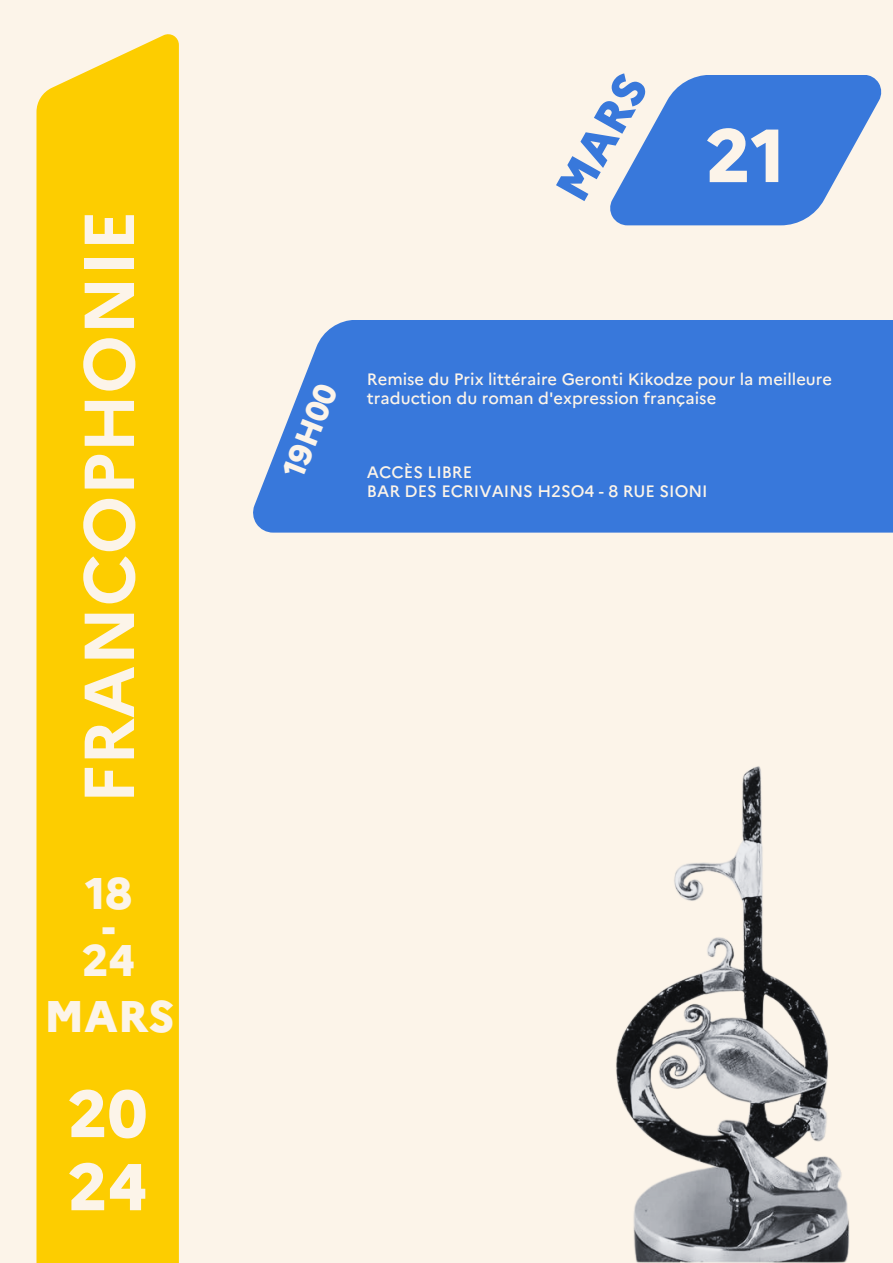
<style>
.page{position:relative;width:893px;height:1263px;background:#fcf4e9}
.page>*{position:absolute;margin:0;border:0;box-sizing:border-box;transform-origin:0 0}
.t1{font:800 75px "Marianne";color:#fcf4e9}
.t2{font:700 70.5px "Marianne";color:#fcf4e9}
.t3{font:800 66px/73.1px "Marianne";color:#fcf4e9}
.t4{font:800 46.5px "Marianne";color:#3878db}
.t5{font:800 44.25px/33.2px "Marianne";color:#fcf4e9;text-align:center}
.t6{font:800 31.5px "Marianne";color:#fcf4e9}
.t7{font:500 16.5px/18.6px "Marianne";color:#fcf4e9}
</style>
<div class="page">
<div style="left:36px;top:34px;width:143px;height:1229px;background:#fdcd00"></div>
<div style="left:253px;top:320px;width:640px;height:213px;background:#3878db"></div>
<svg style="left:610px;top:75px;width:271px;height:150px"></svg>
<img style="left:616px;top:766px;width:234px;height:497px">
<h2 class="t2" style="left:54px;top:804px;width:595px;rotate:-90deg">FRANCOPHONIE</h2>
<h3 class="t5" style="left:82px;top:873px;width:55px">18 -<br>24</h3>
<h3 class="t5" style="left:44px;top:995px;width:132px">MARS</h3>
<h3 class="t3" style="left:68px;top:1071px;width:81px">20<br>24</h3>
<h3 class="t4" style="left:536px;top:180px;width:138px;rotate:-61deg">MARS</h3>
<h1 class="t1" style="left:706px;top:97px;width:81px">21</h1>
<h3 class="t6" style="left:269px;top:467px;width:99px;rotate:-68deg">19H00</h3>
<p class="t7" style="left:367px;top:369px;width:466px">Remise du Prix littéraire Geronti Kikodze pour la meilleure traduction du roman d'expression française</p>
<p class="t7" style="left:367px;top:462px;width:342px">ACCÈS LIBRE<br>BAR DES ECRIVAINS H2SO4 - 8 RUE SIONI</p>
</div>
